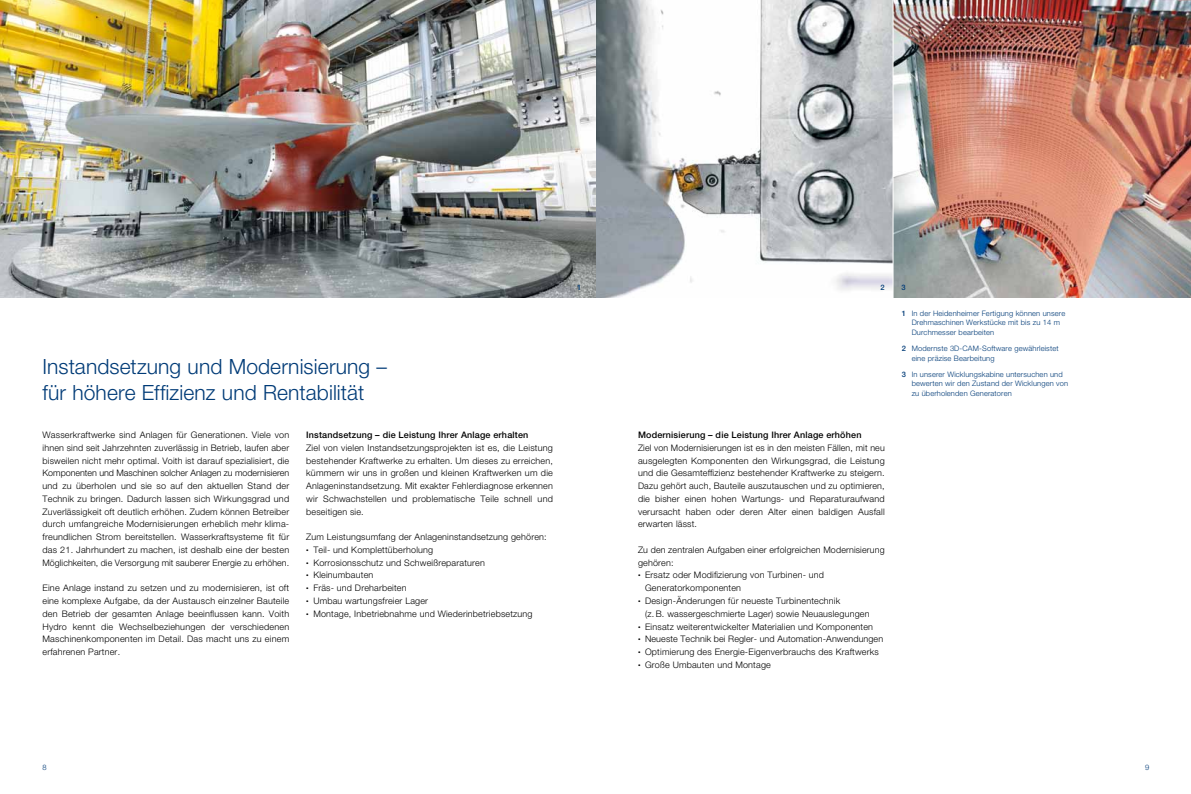
<style>
.page{position:relative;width:1191px;height:794px;background:#fff}
.page>*{position:absolute;margin:0;border:0;box-sizing:border-box;transform-origin:0 0}
.t1{font:300 21px/25.5px "Helvetica Neue LT Pro";letter-spacing:.005em;color:#003b77}
.t2{font:300 9px/12.8px "Helvetica Neue LT Pro";letter-spacing:.02em;color:#000}
.t3{font:500 9px "Helvetica Neue LT Pro";letter-spacing:.02em;color:#000}
.t4{font:300 7.5px/9.6px "Helvetica Neue LT Pro";letter-spacing:.02em;color:#003b77}
.t5{font:500 7.5px "Helvetica Neue LT Pro";color:#003b77}
.s1{font-size:5px}
.s2{font-weight:500}
</style>
<div class="page">
<img style="left:0;top:0;width:1191px;height:298px">
<hr style="left:892px;top:0;width:1px;height:310px;background:#fff">
<h1 class="t1" style="left:43px;top:354px;width:346px">Instandsetzung und Modernisierung – für höhere Effizienz und Rentabilität</h1>
<p class="t2" style="left:43px;top:428px;width:248px">Wasserkraftwerke sind Anlagen für Generationen. Viele von ihnen sind seit Jahrzehnten zuverlässig in Betrieb, laufen aber bisweilen nicht mehr optimal. Voith ist darauf spezialisiert, die Komponenten und Maschinen solcher Anlagen zu modernisieren und zu überholen und sie so auf den aktuellen Stand der Technik zu bringen. Dadurch lassen sich Wirkungsgrad und Zuverlässigkeit oft deutlich erhöhen. Zudem können Betreiber durch umfangreiche Modernisierungen erheblich mehr klima&shy;freundlichen Strom bereitstellen. Wasserkraftsysteme fit für das 21. Jahrhundert zu machen, ist deshalb eine der besten Möglichkeiten, die Versorgung mit sauberer Energie zu erhöhen.</p>
<p class="t2" style="left:43px;top:581px;width:248px;text-align:justify">Eine Anlage instand zu setzen und zu modernisieren, ist oft eine komplexe Aufgabe, da der Austausch einzelner Bauteile den Betrieb der gesamten Anlage beeinflussen kann. Voith Hydro kennt die Wechselbeziehungen der verschiedenen Maschinenkomponenten im Detail. Das macht uns zu einem erfahrenen Partner.</p>
<p class="t3" style="left:306px;top:429px;width:224px">Instandsetzung – die Leistung Ihrer Anlage erhalten</p>
<p class="t2" style="left:306px;top:441px;width:248px;text-align:justify">Ziel von vielen Instandsetzungsprojekten ist es, die Leistung bestehender Kraftwerke zu erhalten. Um dieses zu erreichen, kümmern wir uns in großen und kleinen Kraftwerken um die Anlageninstandsetzung. Mit exakter Fehlerdiagnose erkennen wir Schwachstellen und problematische Teile schnell und beseitigen sie.</p>
<p class="t2" style="left:306px;top:530px;width:242px">Zum Leistungsumfang der Anlageninstandsetzung gehören:</p>
<p class="t2" style="left:306px;top:543px;width:128px"><span class="s1">•</span> Teil- und Komplettüberholung</p>
<p class="t2" style="left:306px;top:556px;width:180px"><span class="s1">•</span> Korrosionsschutz und Schweißreparaturen</p>
<p class="t2" style="left:306px;top:568px;width:69px"><span class="s1">•</span> Kleinumbauten</p>
<p class="t2" style="left:306px;top:581px;width:102px"><span class="s1">•</span> Fräs- und Dreharbeiten</p>
<p class="t2" style="left:306px;top:594px;width:123px"><span class="s1">•</span> Umbau wartungsfreier Lager</p>
<p class="t2" style="left:306px;top:607px;width:228px"><span class="s1">•</span> Montage, Inbetriebnahme und Wiederinbetriebsetzung</p>
<p class="t5" style="left:577px;top:283px;width:6px">1</p>
<p class="t5" style="left:880px;top:283px;width:6px">2</p>
<p class="t5" style="left:901px;top:283px;width:6px">3</p>
<p class="t3" style="left:638px;top:429px;width:225px">Modernisierung – die Leistung Ihrer Anlage erhöhen</p>
<p class="t2" style="left:638px;top:441px;width:248px;text-align:justify">Ziel von Modernisierungen ist es in den meisten Fällen, mit neu ausgelegten Komponenten den Wirkungsgrad, die Leistung und die Gesamteffizienz bestehender Kraftwerke zu steigern.<br>Dazu gehört auch, Bauteile auszutauschen und zu optimieren, die bisher einen hohen Wartungs- und Reparaturaufwand verursacht haben oder deren Alter einen baldigen Ausfall erwarten lässt.</p>
<p class="t2" style="left:638px;top:543px;width:248px">Zu den zentralen Aufgaben einer erfolgreichen Modernisierung gehören:</p>
<p class="t2" style="left:645px;top:568px;width:180px;text-indent:-7px"><span class="s1">•</span> Ersatz oder Modifizierung von Turbinen- und<br>Generatorkomponenten</p>
<p class="t2" style="left:645px;top:594px;width:226px;text-indent:-7px"><span class="s1">•</span> Design-Änderungen für neueste Turbinentechnik<br>(z.B. wassergeschmierte Lager) sowie Neuauslegungen</p>
<p class="t2" style="left:638px;top:620px;width:237px"><span class="s1">•</span> Einsatz weiterentwickelter Materialien und Komponenten</p>
<p class="t2" style="left:638px;top:632px;width:247px"><span class="s1">•</span> Neueste Technik bei Regler- und Automation-Anwendungen</p>
<p class="t2" style="left:638px;top:645px;width:242px"><span class="s1">•</span> Optimierung des Energie-Eigenverbrauchs des Kraftwerks</p>
<p class="t2" style="left:638px;top:658px;width:134px"><span class="s1">•</span> Große Umbauten und Montage</p>
<p class="t4" style="left:911px;top:308px;width:155px;text-indent:-10px"><span class="s2">1</span> In der Heidenheimer Fertigung können unsere<br>Drehmaschinen Werkstücke mit bis zu 14 m<br>Durchmesser bearbeiten</p>
<p class="t4" style="left:911px;top:343px;width:148px;text-indent:-10px"><span class="s2">2</span> Modernste 3D-CAM-Software gewährleistet eine präzise Bearbeitung</p>
<p class="t4" style="left:911px;top:369px;width:158px;text-indent:-10px"><span class="s2">3</span> In unserer Wicklungskabine untersuchen und bewerten wir den Zustand der Wicklungen von zu überholenden Generatoren</p>
<p class="t4" style="left:43px;top:762px;width:6px">8</p>
<p class="t4" style="left:1145px;top:762px;width:6px">9</p>
</div>
